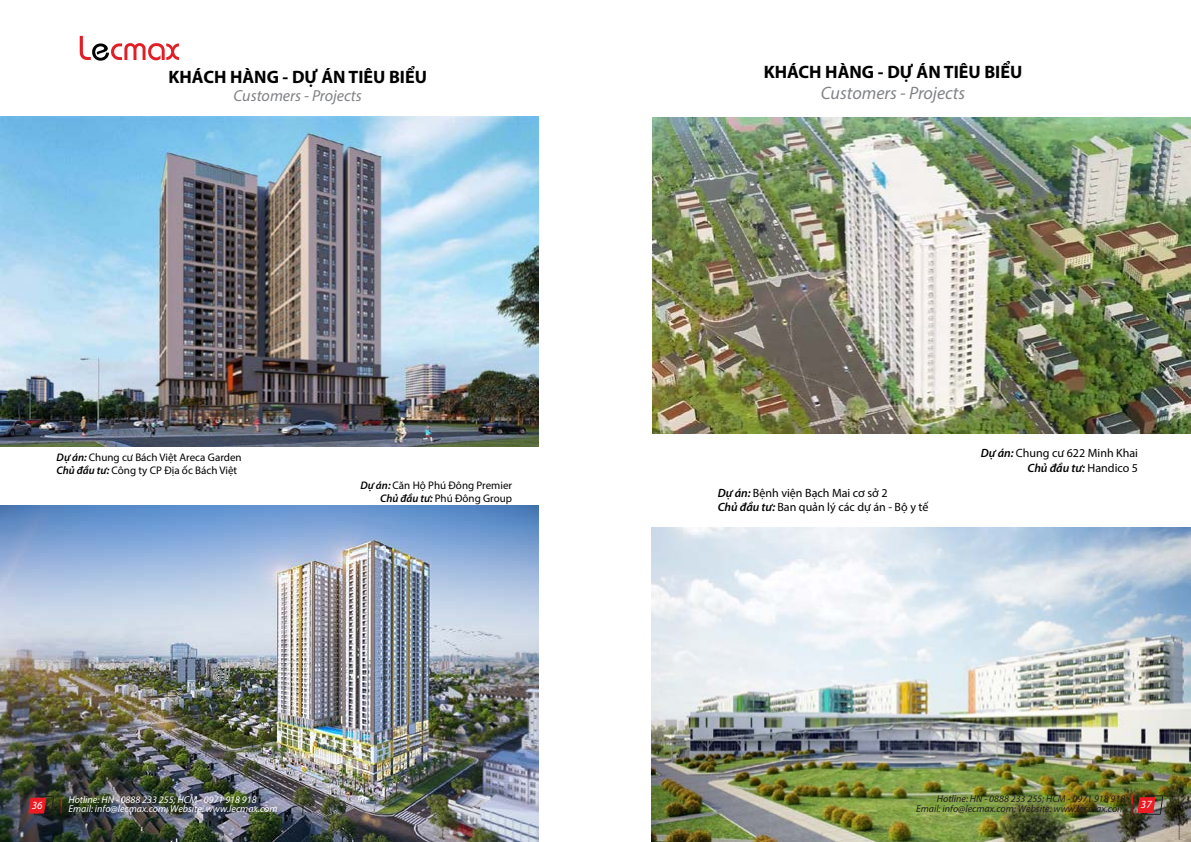
<style>
.page{position:relative;width:1191px;height:842px;background:#fff}
.page>*{position:absolute;margin:0;border:0;box-sizing:border-box;transform-origin:0 0}
.t1{font:700 18px "Myriad Pro";color:#000}
.t2{font:italic 18px "Myriad Pro";color:#828487}
.t3{font:italic 16px "Myriad Pro";color:#808285}
.t4{font:12px/14.4px "Myriad Pro";color:#000}
.t5{font:11px/13.2px "Myriad Pro";color:#000}
.t6{font:italic 11px "Myriad Pro";color:#fff}
.t7{font:italic 10px/8.4px "Myriad Pro";color:#fff}
.t8{font:italic 10px/9.9px "Myriad Pro";color:#231f20;text-align:right}
.s1{font-weight:600;font-style:italic}
</style>
<div class="page">
<img style="left:0;top:505px;width:539px;height:336px">
<img style="left:0;top:117px;width:538px;height:329px">
<svg style="left:28px;top:795px;width:26px;height:21px"></svg>
<svg style="left:61px;top:798px;width:1px;height:15px"></svg>
<svg style="left:80px;top:36px;width:99px;height:25px"></svg>
<img style="left:652px;top:527px;width:539px;height:315px">
<img style="left:652px;top:117px;width:538px;height:316px">
<svg style="left:1131px;top:794px;width:32px;height:21px"></svg>
<h1 class="t1" style="left:168px;top:65px;width:260px">KHÁCH HÀNG - DỰ ÁN TIÊU BIỂU</h1>
<h2 class="t3" style="left:233px;top:86px;width:130px">Customers - Projects</h2>
<h1 class="t1" style="left:763px;top:60px;width:260px">KHÁCH HÀNG - DỰ ÁN TIÊU BIỂU</h1>
<h1 class="t2" style="left:820px;top:81px;width:146px">Customers - Projects</h1>
<p class="t5" style="left:57px;top:450px;width:186px"><span class="s1">Dự án:</span> Chung cư Bách Việt Areca Garden<br><span class="s1">Chủ đầu tư:</span> Công ty CP Địa ốc Bách Việt</p>
<p class="t4" style="left:980px;top:446px;width:159px;text-align:right"><span class="s1">Dự án:</span> Chung cư 622 Minh Khai<br><span class="s1">Chủ đầu tư:</span> Handico 5</p>
<p class="t5" style="left:360px;top:479px;width:153px;text-align:right"><span class="s1">Dự án:</span> Căn Hộ Phú Đông Premier<br><span class="s1">Chủ đầu tư:</span> Phú Đông Group</p>
<p class="t4" style="left:717px;top:485px;width:212px"><span class="s1">Dự án:</span> Bệnh viện Bạch Mai cơ sở 2<br><span class="s1">Chủ đầu tư:</span> Ban quản lý các dự án - Bộ y tế</p>
<p class="t6" style="left:32px;top:798px;width:12px">36</p>
<p class="t7" style="left:68px;top:796px;width:211px">Hotline: HN - 0888 233 255; HCM - 0971 918 918<br>Email: info@lecmax.com; Website: www.lecmax.com</p>
<p class="t8" style="left:916px;top:793px;width:211px">Hotline: HN - 0888 233 255; HCM - 0971 918 918<br>Email: info@lecmax.com; Website: www.lecmax.com</p>
<p class="t6" style="left:1141px;top:798px;width:12px">37</p>
</div>
